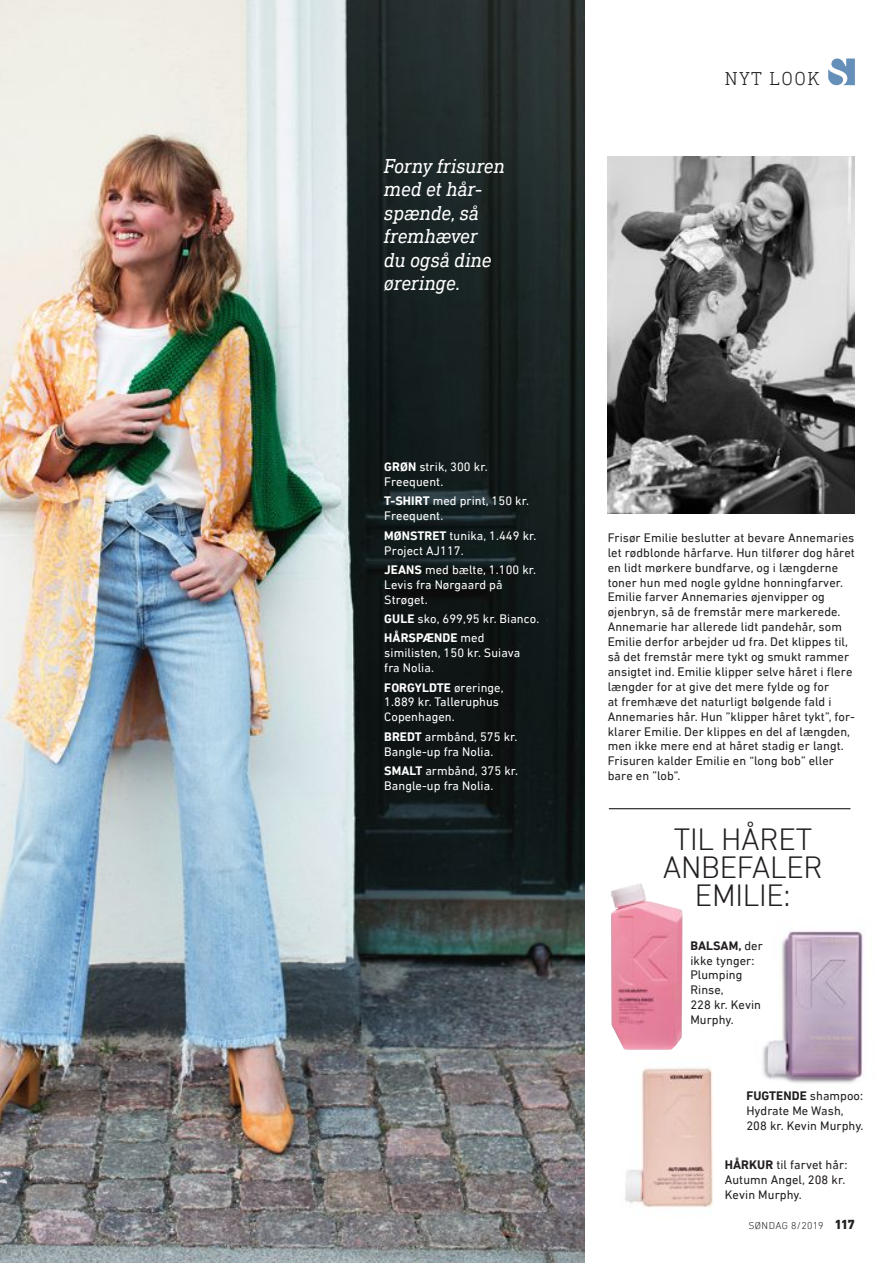
<style>
.page{position:relative;width:893px;height:1263px;background:#fff}
.page>*{position:absolute;margin:0;border:0;box-sizing:border-box;transform-origin:0 0}
.t1{font:300 31.35px/28.2px "DIN Next LT Pro";letter-spacing:-.01em;color:#231f20;text-align:center}
.t2{font:italic 20.4px/23.5px "DIN Next Slab Pro";letter-spacing:-.01em;color:#fff}
.t3{font:300 18.75px "DIN Next Slab Pro";letter-spacing:.085em;color:#231f20}
.t4{font:12.6px/14.9px "DIN Next LT Pro";letter-spacing:.005em;color:#231f20}
.t5{font:12.6px/14.9px "DIN Next LT Pro";letter-spacing:.005em;color:#fff}
.t6{font:300 10.2px "DIN Next LT Pro";letter-spacing:.04em;color:#231f20}
.s1{font-weight:700}
.s2{font-weight:800;font-size:13.35px}
</style>
<div class="page">
<svg style="left:828px;top:59px;width:27px;height:26px"></svg>
<img style="left:0;top:1px;width:584px;height:1262px">
<img style="left:607px;top:156px;width:248px;height:357px">
<img style="left:610px;top:883px;width:72px;height:167px">
<img style="left:762px;top:931px;width:101px;height:152px">
<img style="left:625px;top:1068px;width:88px;height:140px">
<hr style="left:609px;top:808px;width:241px;height:1px;background:#000">
<svg style="left:0;top:0;width:1px;height:13px"></svg>
<p class="t2" style="left:384px;top:154px;width:123px">Forny frisuren med et hår&shy;spænde, så fremhæver<br>du også dine øreringe.</p>
<p class="t5" style="left:384px;top:459px;width:105px"><span class="s1">GRØN</span> strik, 300 kr.<br>Freequent.</p>
<p class="t5" style="left:384px;top:494px;width:146px"><span class="s1">T-SHIRT</span> med print, 150 kr.<br>Freequent.</p>
<p class="t5" style="left:384px;top:528px;width:154px"><span class="s1">MØNSTRET</span> tunika, 1.449 kr.<br>Project AJ117.</p>
<p class="t5" style="left:384px;top:562px;width:153px"><span class="s1">JEANS</span> med bælte, 1.100 kr.<br>Levis fra Nørgaard på<br>Strøget.</p>
<p class="t5" style="left:384px;top:609px;width:157px;line-height:19.4px"><span class="s1">GULE</span> sko, 699,95 kr. Bianco.<br><span class="s1">HÅRSPÆNDE</span> med</p>
<p class="t5" style="left:384px;top:645px;width:138px">similisten, 150 kr. Suiava fra Nolia.</p>
<p class="t5" style="left:384px;top:680px;width:121px"><span class="s1">FORGYLDTE</span> øreringe,<br>1.889 kr. Talleruphus<br>Copenhagen.</p>
<p class="t5" style="left:384px;top:729px;width:135px"><span class="s1">BREDT</span> armbånd, 575 kr.<br>Bangle-up fra Nolia.</p>
<p class="t5" style="left:384px;top:763px;width:135px"><span class="s1">SMALT</span> armbånd, 375 kr.<br>Bangle-up fra Nolia.</p>
<p class="t3" style="left:725px;top:68px;width:96px">NYT LOOK</p>
<p class="t4" style="left:608px;top:530px;width:249px">Frisør Emilie beslutter at bevare Annemaries let rødblonde hårfarve. Hun tilfører dog håret en lidt mørkere bundfarve, og i længderne toner hun med nogle gyldne honningfarver.<br>Emilie farver Annemaries øjenvipper og øjenbryn, så de fremstår mere markerede.<br>Annemarie har allerede lidt pandehår, som Emilie derfor arbejder ud fra. Det klippes til, så det fremstår mere tykt og smukt rammer ansigtet ind. Emilie klipper selve håret i flere længder for at give det mere fylde og for<br>at fremhæve det naturligt bølgende fald i Annemaries hår. Hun ”klipper håret tykt”, for&shy;klarer Emilie. Der klippes en del af længden, men ikke mere end at håret stadig er langt.<br>Frisuren kalder Emilie en “long bob” eller bare en ”lob”.</p>
<p class="t1" style="left:663px;top:825px;width:162px">TIL HÅRET<br>ANBEFALER<br>EMILIE:</p>
<p class="t4" style="left:690px;top:938px;width:74px"><span class="s1">BALSAM,</span> der ikke tynger:<br>Plumping<br>Rinse,<br>228 kr. Kevin<br>Murphy.</p>
<p class="t4" style="left:746px;top:1088px;width:119px"><span class="s1">FUGTENDE</span> shampoo:<br>Hydrate Me Wash,<br>208 kr. Kevin Murphy.</p>
<p class="t4" style="left:725px;top:1157px;width:124px"><span class="s1">HÅRKUR</span> til farvet hår:<br>Autumn Angel, 208 kr.<br>Kevin Murphy.</p>
<p class="t6" style="left:748px;top:1220px;width:108px">SØNDAG 8/2019 <span class="s2">117</span></p>
</div>
